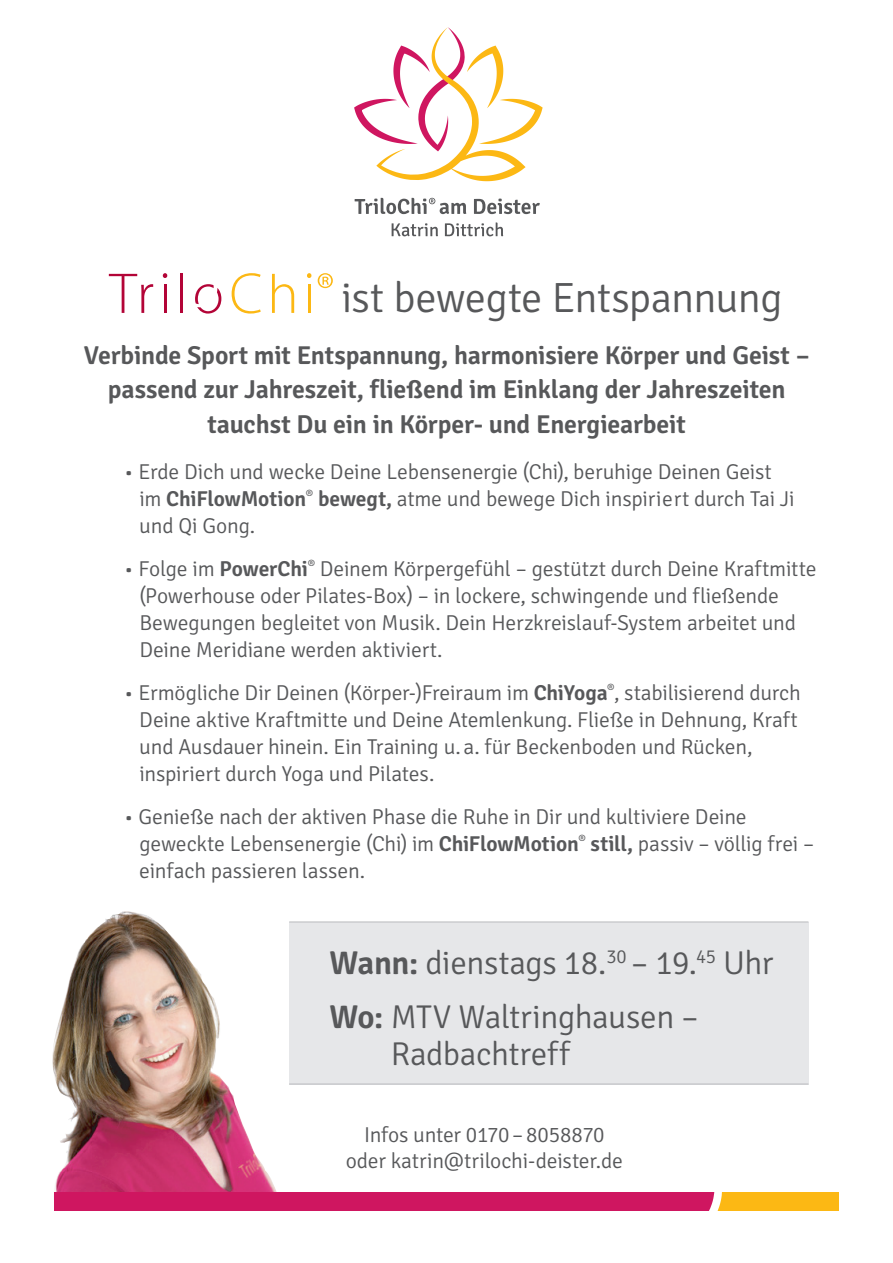
<style>
.page{position:relative;width:893px;height:1263px;background:#fff}
.page>*{position:absolute;margin:0;border:0;box-sizing:border-box;transform-origin:0 0}
.t1{font:300 42.3px "Signika";letter-spacing:-.02em;color:#57585a}
.t2{font:300 33px/53.8px "Signika";letter-spacing:-.015em;color:#57585a}
.t3{font:600 25.8px/34.5px "Signika";letter-spacing:-.01em;color:#57585a;text-align:center}
.t4{font:300 21.6px/27px "Signika";letter-spacing:-.01em;color:#57585a}
.s1{font-weight:600}
</style>
<div class="page">
<img style="left:52px;top:911px;width:225px;height:281px">
<svg style="left:354px;top:27px;width:189px;height:154px"></svg>
<svg style="left:355px;top:198px;width:111px;height:16px"></svg>
<svg style="left:474px;top:199px;width:66px;height:15px"></svg>
<svg style="left:392px;top:223px;width:46px;height:13px"></svg>
<svg style="left:445px;top:222px;width:58px;height:14px"></svg>
<div style="left:54px;top:1192px;width:662px;height:18px;background:#cf1660"></div>
<div style="left:716px;top:1192px;width:123px;height:18px;background:#fcb814"></div>
<svg style="left:707px;top:1192px;width:15px;height:19px"></svg>
<hr style="left:164px;top:285px;width:2px;height:28px;background:#b30437">
<svg style="left:163px;top:273px;width:4px;height:5px"></svg>
<hr style="left:180px;top:274px;width:3px;height:39px;background:#b30437">
<svg style="left:272px;top:274px;width:22px;height:39px"></svg>
<hr style="left:308px;top:285px;width:3px;height:28px;background:#fcb814">
<svg style="left:307px;top:273px;width:4px;height:5px"></svg>
<svg style="left:195px;top:284px;width:26px;height:30px"></svg>
<svg style="left:232px;top:273px;width:29px;height:41px"></svg>
<svg style="left:109px;top:274px;width:44px;height:39px"></svg>
<svg style="left:318px;top:273px;width:15px;height:15px"></svg>
<div style="left:289px;top:922px;width:519px;height:163px;background:#e6e7e9"></div>
<hr style="left:289px;top:921px;width:519px;height:1px;background:#bcbdc0">
<hr style="left:289px;top:1083px;width:519px;height:1px;background:#bcbdc0">
<h1 class="t1" style="left:341px;top:275px;width:443px">ist bewegte Entspannung</h1>
<p class="t3" style="left:84px;top:338px;width:727px">Verbinde Sport mit Entspannung, harmonisiere Körper und Geist – passend zur Jahreszeit, fließend im Einklang der Jahreszeiten tauchst Du ein in Körper- und Energiearbeit</p>
<p class="t4" style="left:139px;top:458px;width:657px;text-indent:-15px">• Erde Dich und wecke Deine Lebensenergie (Chi), beruhige Deinen Geist im <span class="s1">ChiFlowMotion</span><sup>®</sup> <span class="s1">bewegt,</span> atme und bewege Dich inspiriert durch Tai Ji und Qi Gong.</p>
<p class="t4" style="left:139px;top:555px;width:679px;text-indent:-15px">• Folge im <span class="s1">PowerChi</span><sup>®</sup> Deinem Körpergefühl – gestützt durch Deine Kraftmitte (Powerhouse oder Pilates-Box) – in lockere, schwingende und fließende Bewegungen begleitet von Musik. Dein Herzkreislauf-System arbeitet und Deine Meridiane werden aktiviert.</p>
<p class="t4" style="left:139px;top:679px;width:663px;text-indent:-15px">• Ermögliche Dir Deinen (Körper-)Freiraum im <span class="s1">ChiYoga</span><sup>®</sup>, stabilisierend durch Deine aktive Kraftmitte und Deine Atemlenkung. Fließe in Dehnung, Kraft und Ausdauer hinein. Ein Training u. a. für Beckenboden und Rücken, inspiriert durch Yoga und Pilates.</p>
<p class="t4" style="left:139px;top:803px;width:676px;text-indent:-15px">• Genieße nach der aktiven Phase die Ruhe in Dir und kultiviere Deine geweckte Lebensenergie (Chi) im <span class="s1">ChiFlowMotion</span><sup>®</sup> <span class="s1">still,</span> passiv – völlig frei – einfach passieren lassen.</p>
<h2 class="t2" style="left:329px;top:937px;width:445px"><span class="s1">Wann:</span> dienstags 18.<sup>30</sup> – 19.<sup>45</sup> Uhr<br><span class="s1">Wo:</span> MTV Waltringhausen –</h2>
<h2 class="t2" style="left:391px;top:1027px;width:180px">Radbachtreff</h2>
<p class="t4" style="left:346px;top:1122px;width:279px;line-height:25.8px;text-align:center">Infos unter 0170–8058870 oder katrin@trilochi-deister.de</p>
</div>
